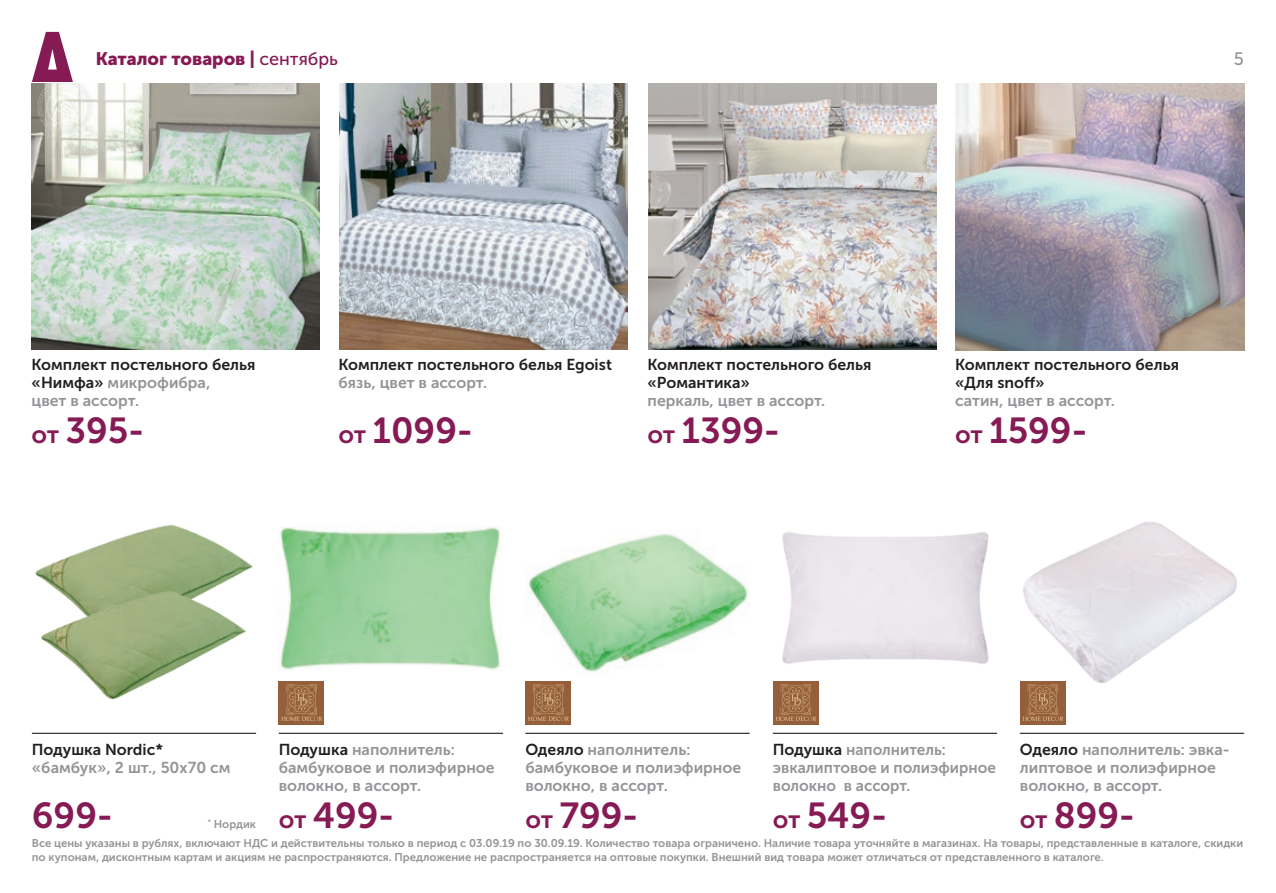
<style>
.page{position:relative;width:1276px;height:893px;background:#fff}
.page>*{position:absolute;margin:0;border:0;box-sizing:border-box;transform-origin:0 0}
.t1{font:36px "Museo Sans Cyrl 700";color:#861a54}
.t2{font:18px "Museo Sans Cyrl 900";color:#861a54}
.t3{font:18px "Museo Sans Cyrl 500";color:#939598}
.t4{font:15.75px/18px "Museo Sans Cyrl 700";color:#939598}
.t5{font:15.75px/18px "Museo Sans Cyrl 700";color:#231f20}
.t6{font:11.25px/13.5px "Museo Sans Cyrl 700";color:#939598}
.s1{font-family:"Museo Sans Cyrl 500"}
.s2{color:#939598}
.s3{font-size:24.75px}
.s4{color:#231f20}
</style>
<div class="page">
<svg style="left:32px;top:32px;width:41px;height:50px"></svg>
<img style="left:1023px;top:521px;width:214px;height:165px">
<img style="left:782px;top:532px;width:207px;height:132px">
<img style="left:528px;top:533px;width:221px;height:139px">
<img style="left:279px;top:527px;width:222px;height:143px">
<img style="left:32px;top:84px;width:288px;height:265px">
<hr style="left:32px;top:733px;width:224px;height:1px;background:#231f20">
<hr style="left:279px;top:733px;width:224px;height:1px;background:#231f20">
<hr style="left:525px;top:733px;width:224px;height:1px;background:#231f20">
<hr style="left:773px;top:733px;width:224px;height:1px;background:#231f20">
<hr style="left:1020px;top:733px;width:224px;height:1px;background:#231f20">
<img style="left:956px;top:84px;width:288px;height:267px">
<img style="left:648px;top:84px;width:288px;height:266px">
<img style="left:339px;top:84px;width:288px;height:266px">
<img style="left:35px;top:524px;width:218px;height:63px">
<img style="left:41px;top:587px;width:205px;height:113px">
<div style="left:279px;top:681px;width:45px;height:43px;background:#945f3a"></div>
<svg style="left:281px;top:684px;width:41px;height:37px"></svg>
<div style="left:525px;top:681px;width:46px;height:43px;background:#945f3a"></div>
<svg style="left:528px;top:684px;width:41px;height:37px"></svg>
<div style="left:773px;top:681px;width:45px;height:43px;background:#945f3a"></div>
<svg style="left:775px;top:684px;width:41px;height:37px"></svg>
<div style="left:1020px;top:681px;width:45px;height:43px;background:#945f3a"></div>
<svg style="left:1022px;top:684px;width:41px;height:37px"></svg>
<h2 class="t2" style="left:96px;top:49px;width:244px">Каталог товаров | <span class="s1">сентябрь</span></h2>
<h2 class="t3" style="left:1234px;top:49px;width:12px">5</h2>
<p class="t5" style="left:32px;top:356px;width:225px">Комплект постельного белья «Нимфа» <span class="s2">микрофибра,<br>цвет в ассорт.</span></p>
<p class="t1" style="left:32px;top:411px;width:114px"><span class="s3">от</span> 395-</p>
<p class="t5" style="left:338px;top:356px;width:275px">Комплект постельного белья Egoist</p>
<p class="t4" style="left:338px;top:374px;width:150px">бязь, цвет в ассорт.</p>
<p class="t1" style="left:338px;top:411px;width:136px"><span class="s3">от</span> 1099-</p>
<p class="t5" style="left:647px;top:356px;width:225px">Комплект постельного белья «Романтика»<br><span class="s2">перкаль, цвет в ассорт.</span></p>
<p class="t1" style="left:647px;top:411px;width:134px"><span class="s3">от</span> 1399-</p>
<p class="t5" style="left:955px;top:356px;width:225px">Комплект постельного белья «Для snoff»</p>
<p class="t4" style="left:955px;top:392px;width:161px">сатин, цвет в ассорт.</p>
<p class="t1" style="left:955px;top:411px;width:134px"><span class="s3">от</span> 1599-</p>
<p class="t5" style="left:32px;top:741px;width:133px">Подушка Nordic*</p>
<p class="t4" style="left:32px;top:759px;width:200px">«бамбук», 2 шт., 50х70 см</p>
<p class="t4" style="left:279px;top:741px;width:217px"><span class="s4">Подушка</span> наполнитель: бамбуковое и полиэфирное волокно, в ассорт.</p>
<p class="t4" style="left:525px;top:741px;width:217px"><span class="s4">Одеяло</span> наполнитель: бамбуковое и полиэфирное волокно, в ассорт.</p>
<p class="t4" style="left:773px;top:741px;width:174px"><span class="s4">Подушка</span> наполнитель:</p>
<p class="t4" style="left:773px;top:759px;width:225px">эвкалиптовое и полиэфирное волокно в ассорт.</p>
<p class="t4" style="left:1020px;top:741px;width:211px"><span class="s4">Одеяло</span> наполнитель: эвка&shy;липтовое и полиэфирное волокно, в ассорт.</p>
<p class="t1" style="left:32px;top:795px;width:82px">699-</p>
<p class="t1" style="left:279px;top:795px;width:117px"><span class="s3">от</span> 499-</p>
<p class="t1" style="left:525px;top:795px;width:114px"><span class="s3">от</span> 799-</p>
<p class="t1" style="left:773px;top:795px;width:116px"><span class="s3">от</span> 549-</p>
<p class="t1" style="left:1020px;top:795px;width:116px"><span class="s3">от</span> 899-</p>
<p class="t6" style="left:208px;top:817px;width:50px"><sup>*</sup> Нордик</p>
<p class="t6" style="left:32px;top:837px;width:1213px">Все цены указаны в рублях, включают НДС и действительны только в период с 03.09.19 по 30.09.19. Количество товара ограничено. Наличие товара уточняйте в магазинах. На товары, представленные в каталоге, скидки по купонам, дисконтным картам и акциям не распространяются. Предложение не распространяется на оптовые покупки. Внешний вид товара может отличаться от представленного в каталоге.</p>
</div>
